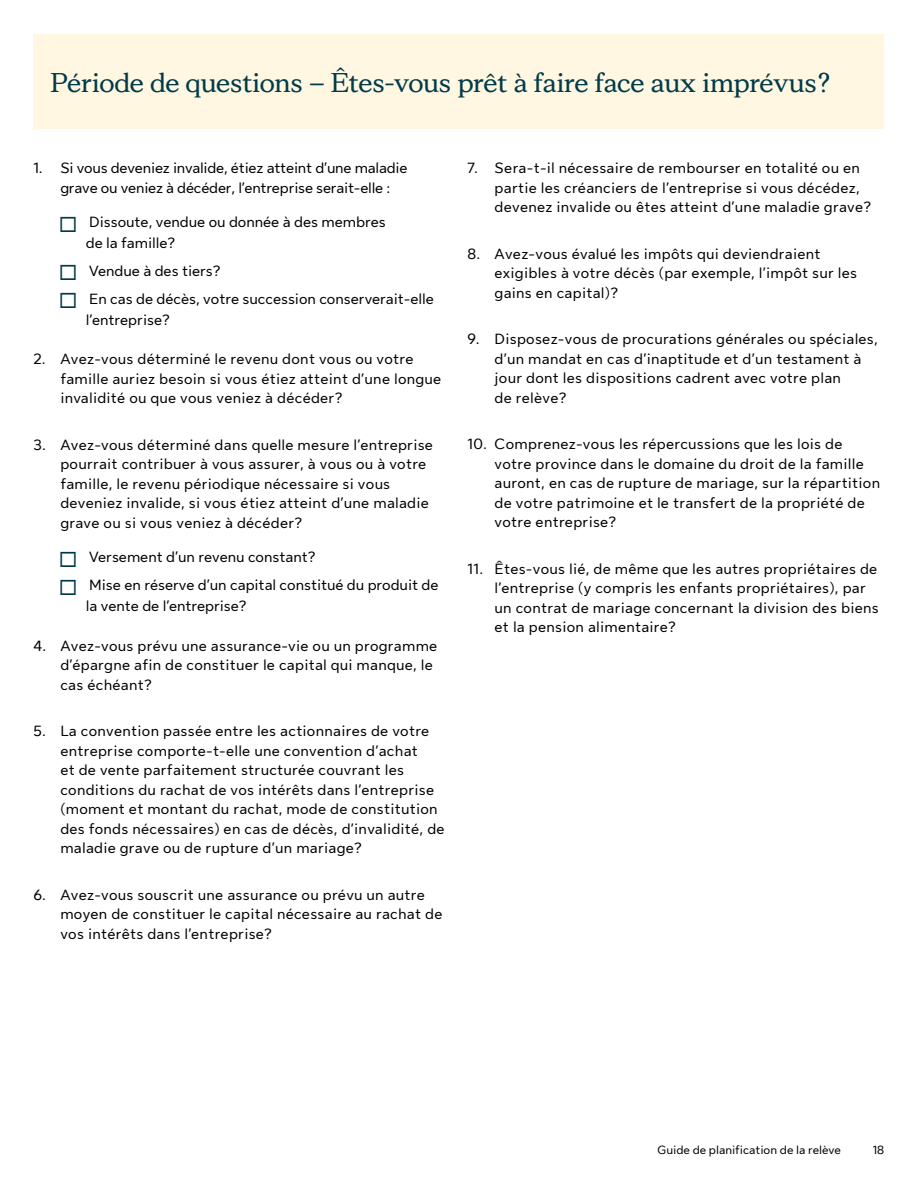
<style>
.page{position:relative;width:918px;height:1188px;background:#fff}
.page>*{position:absolute;margin:0;border:0;box-sizing:border-box;transform-origin:0 0}
.t1{font:700 27px "Sun Life New Display";color:#003b49}
.t2{font:15px/19.5px "Sun Life New Text";letter-spacing:.02em;color:#000}
.t3{font:15px/27.8px "Sun Life New Text";color:#000}
.t4{font:15px/19.5px "Sun Life New Text";letter-spacing:-.01em;color:#000}
.t5{font:12px "Sun Life New Text";color:#000}
</style>
<div class="page">
<div style="left:34px;top:34px;width:850px;height:95px;background:#fff7e1"></div>
<h1 class="t1" style="left:50px;top:64px;width:783px">Période de questions – Êtes-vous prêt à faire face aux imprévus?</h1>
<p class="t4" style="left:60px;top:157px;width:349px;text-indent:-27px">1. Si vous deveniez invalide, étiez atteint d’une maladie grave ou veniez à décéder, l’entreprise serait-elle :</p>
<p class="t3" style="left:86px;top:211px;width:301px;line-height:21px">Dissoute, vendue ou donnée à des membres de la famille?</p>
<p class="t3" style="left:89px;top:256px;width:346px">Vendue à des tiers?<br>En cas de décès, votre succession conserverait-elle</p>
<p class="t3" style="left:86px;top:305px;width:85px">l’entreprise?</p>
<p class="t2" style="left:60px;top:349px;width:382px;text-indent:-27px">2. Avez-vous déterminé le revenu dont vous ou votre famille auriez besoin si vous étiez atteint d’une longue invalidité ou que vous veniez à décéder?</p>
<p class="t2" style="left:60px;top:434px;width:374px;text-indent:-27px">3. Avez-vous déterminé dans quelle mesure l’entreprise pourrait contribuer à vous assurer, à vous ou à votre famille, le revenu périodique nécessaire si vous deveniez invalide, si vous étiez atteint d’une maladie grave ou si vous veniez à décéder?</p>
<p class="t3" style="left:89px;top:542px;width:351px">Versement d’un revenu constant?<br>Mise en réserve d’un capital constitué du produit de</p>
<p class="t3" style="left:86px;top:591px;width:162px">la vente de l’entreprise?</p>
<p class="t2" style="left:60px;top:635px;width:379px;text-indent:-27px">4. Avez-vous prévu une assurance-vie ou un programme d’épargne afin de constituer le capital qui manque, le cas échéant?</p>
<p class="t2" style="left:60px;top:721px;width:386px;text-indent:-27px">5. La convention passée entre les actionnaires de votre entreprise comporte-t-elle une convention d’achat<br>et de vente parfaitement structurée couvrant les conditions du rachat de vos intérêts dans l’entreprise (moment et montant du rachat, mode de constitution des fonds nécessaires) en cas de décès, d’invalidité, de maladie grave ou de rupture d’un mariage?</p>
<p class="t2" style="left:60px;top:884px;width:384px;text-indent:-27px">6. Avez-vous souscrit une assurance ou prévu un autre moyen de constituer le capital nécessaire au rachat de vos intérêts dans l’entreprise?</p>
<p class="t2" style="left:495px;top:157px;width:378px;text-indent:-27px">7. Sera-t-il nécessaire de rembourser en totalité ou en partie les créanciers de l’entreprise si vous décédez, devenez invalide ou êtes atteint d’une maladie grave?</p>
<p class="t2" style="left:495px;top:243px;width:364px;text-indent:-27px">8. Avez-vous évalué les impôts qui deviendraient exigibles à votre décès (par exemple, l’impôt sur les gains en capital)?</p>
<p class="t2" style="left:495px;top:328px;width:385px;text-indent:-27px">9. Disposez-vous de procurations générales ou spéciales, d’un mandat en cas d’inaptitude et d’un testament à jour dont les dispositions cadrent avec votre plan<br>de relève?</p>
<p class="t2" style="left:495px;top:433px;width:387px;text-indent:-27px">10. Comprenez-vous les répercussions que les lois de votre province dans le domaine du droit de la famille auront, en cas de rupture de mariage, sur la répartition de votre patrimoine et le transfert de la propriété de votre entreprise?</p>
<p class="t2" style="left:495px;top:558px;width:386px;text-indent:-27px">11. Êtes-vous lié, de même que les autres propriétaires de l’entreprise (y compris les enfants propriétaires), par un contrat de mariage concernant la division des biens et la pension alimentaire?</p>
<p class="t5" style="left:657px;top:1142px;width:185px">Guide de planification de la relève</p>
<p class="t5" style="left:873px;top:1142px;width:13px">18</p>
</div>
